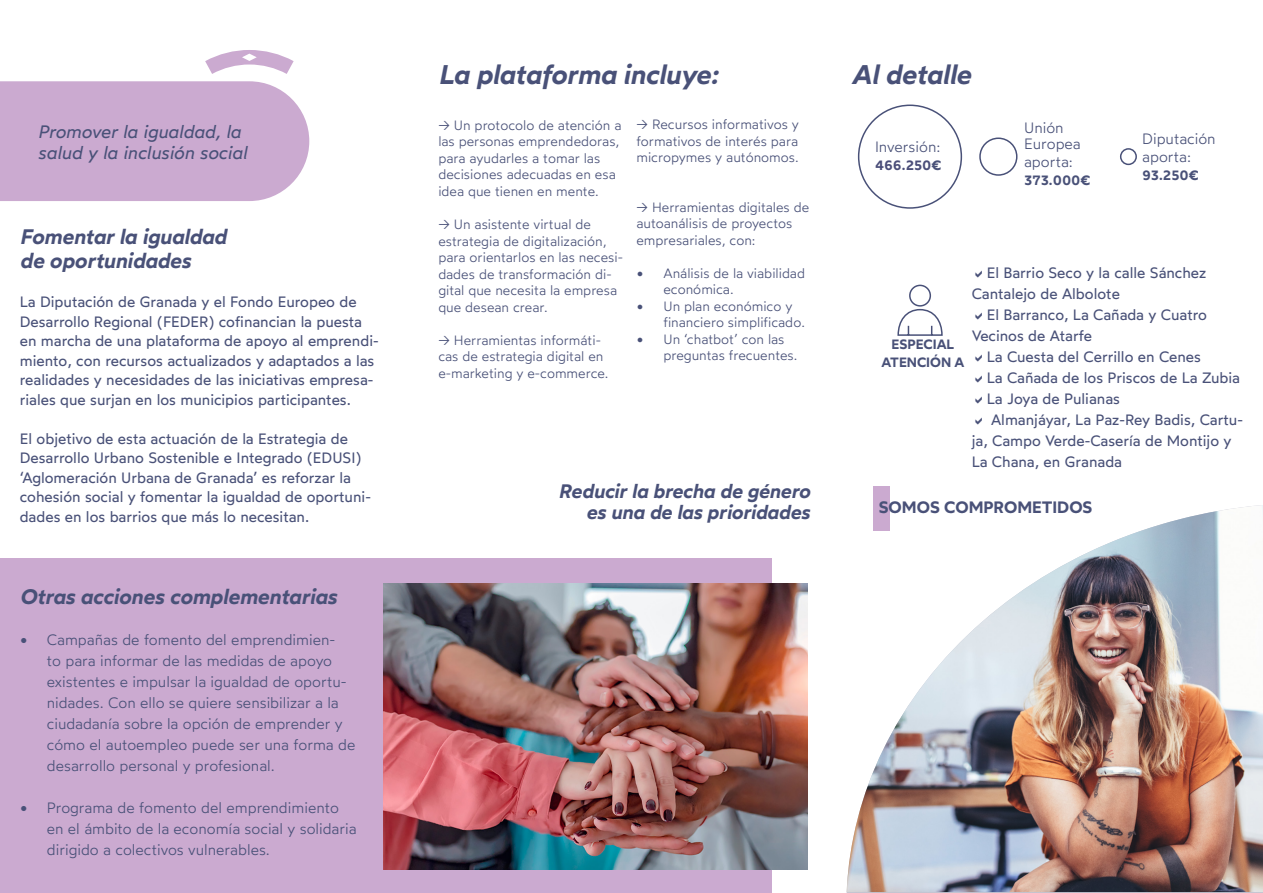
<style>
.page{position:relative;width:1263px;height:893px;background:#fff}
.page>*{position:absolute;margin:0;border:0;box-sizing:border-box;transform-origin:0 0}
.t1{font:italic 600 27px "Wotfard";color:#495178}
.t2{font:italic 600 21px "Wotfard";color:#495178}
.t3{font:italic 600 19.5px "Wotfard";color:#495178}
.t4{font:italic 18px/21.6px "Wotfard";color:#495178}
.t5{font:600 16.5px "Wotfard";color:#495178}
.t6{font:15px/19.5px "Wotfard";color:#495178}
.t7{font:300 15px/21px "Wotfard";color:#495178}
.t8{font:300 13.5px/16.5px "Wotfard";color:#495178}
.t9{font:600 13.5px "Wotfard";color:#495178}
.t10{font:600 13.5px "Wotfard";color:#4b4e79}
.s1{color:#495178}
</style>
<div class="page">
<svg style="left:205px;top:50px;width:89px;height:24px"></svg>
<div style="left:0;top:81px;width:309px;height:120px;background:#cbaad0"></div>
<div style="left:0;top:558px;width:772px;height:335px;background:#cbaad0"></div>
<img style="left:384px;top:583px;width:424px;height:286px">
<img style="left:846px;top:505px;width:417px;height:387px">
<div style="left:858px;top:105px;width:104px;height:104px;border:2px solid #495178;border-radius:50%"></div>
<div style="left:979px;top:137px;width:38px;height:39px;border:2px solid #495178;border-radius:50%"></div>
<div style="left:1120px;top:148px;width:17px;height:17px;border:2px solid #495178;border-radius:50%"></div>
<div style="left:873px;top:486px;width:17px;height:45px;background:#cbaad0"></div>
<svg style="left:897px;top:284px;width:46px;height:52px"></svg>
<p class="t4" style="left:38px;top:120px;width:210px">Promover la igualdad, la salud y la inclusión social</p>
<p class="t2" style="left:20px;top:223px;width:208px">Fomentar la igualdad</p>
<p class="t2" style="left:20px;top:247px;width:173px">de oportunidades</p>
<p class="t6" style="left:20px;top:292px;width:360px">La Diputación de Granada y el Fondo Europeo de Desarrollo Regional (FEDER) cofinancian la puesta en marcha de una plataforma de apoyo al emprendi&shy;miento, con recursos actualizados y adaptados a las realidades y necesidades de las iniciativas empresa&shy;riales que surjan en los municipios participantes.</p>
<p class="t6" style="left:20px;top:428px;width:330px">El objetivo de esta actuación de la Estrategia de</p>
<p class="t6" style="left:20px;top:448px;width:343px">Desarrollo Urbano Sostenible e Integrado (EDUSI)</p>
<p class="t6" style="left:20px;top:467px;width:353px">‘Aglomeración Urbana de Granada’ es reforzar la cohesión social y fomentar la igualdad de oportuni&shy;dades en los barrios que más lo necesitan.</p>
<p class="t2" style="left:20px;top:584px;width:318px">Otras acciones complementarias</p>
<p class="t7" style="left:47px;top:629px;width:310px;text-indent:-27px">• Campañas de fomento del emprendimien-<br>to para informar de las medidas de apoyo existentes e impulsar la igualdad de oportu&shy;nidades. Con ello se quiere sensibilizar a la ciudadanía sobre la opción de emprender y cómo el autoempleo puede ser una forma de desarrollo personal y profesional.</p>
<p class="t7" style="left:47px;top:797px;width:311px;text-indent:-27px">• Programa de fomento del emprendimiento en el ámbito de la economía social y solidaria dirigido a colectivos vulnerables.</p>
<p class="t1" style="left:438px;top:57px;width:282px">La plataforma incluye:</p>
<p class="t1" style="left:851px;top:57px;width:121px">Al detalle</p>
<p class="t8" style="left:438px;top:117px;width:185px">→ Un protocolo de atención a las personas emprendedoras, para ayudarles a tomar las decisiones adecuadas en esa idea que tienen en mente.</p>
<p class="t8" style="left:438px;top:216px;width:186px">→ Un asistente virtual de estrategia de digitalización, para orientarlos en las necesi&shy;dades de transformación di&shy;gital que necesita la empresa que desean crear.</p>
<p class="t8" style="left:438px;top:331px;width:172px">→ Herramientas informáti&shy;cas de estrategia digital en e-marketing y e-commerce.</p>
<p class="t8" style="left:636px;top:116px;width:164px;text-align:justify">→ Recursos informativos y formativos de interés para micropymes y autónomos.</p>
<p class="t8" style="left:636px;top:199px;width:174px">→ Herramientas digitales de autoanálisis de proyectos empresariales, con:</p>
<p class="t8" style="left:663px;top:265px;width:143px;text-indent:-27px">• Análisis de la viabilidad económica.</p>
<p class="t8" style="left:663px;top:298px;width:143px;text-indent:-27px">• Un plan económico y financiero simplificado.</p>
<p class="t8" style="left:663px;top:331px;width:136px;text-indent:-27px">• Un ‘chatbot’ con las preguntas frecuentes.</p>
<p class="t7" style="left:875px;top:135px;width:67px">Inversión:</p>
<p class="t10" style="left:875px;top:156px;width:68px">466.250<span class="s1">€</span></p>
<p class="t7" style="left:1024px;top:117px;width:41px">Unión</p>
<p class="t7" style="left:1024px;top:133px;width:58px">Europea</p>
<p class="t7" style="left:1024px;top:151px;width:50px">aporta:</p>
<p class="t9" style="left:1024px;top:172px;width:68px">373.000€</p>
<p class="t7" style="left:1142px;top:127px;width:75px">Diputación</p>
<p class="t7" style="left:1142px;top:145px;width:50px">aporta:</p>
<p class="t9" style="left:1142px;top:166px;width:58px">93.250€</p>
<p class="t6" style="left:987px;top:263px;width:221px">El Barrio Seco y la calle Sánchez</p>
<p class="t6" style="left:972px;top:284px;width:150px">Cantalejo de Albolote</p>
<p class="t6" style="left:987px;top:305px;width:222px">El Barranco, La Cañada y Cuatro</p>
<p class="t6" style="left:972px;top:326px;width:122px">Vecinos de Atarfe</p>
<p class="t6" style="left:987px;top:347px;width:216px">La Cuesta del Cerrillo en Cenes</p>
<p class="t6" style="left:987px;top:368px;width:255px">La Cañada de los Priscos de La Zubia</p>
<p class="t6" style="left:987px;top:389px;width:135px">La Joya de Pulianas</p>
<p class="t6" style="left:972px;top:409px;width:273px;line-height:21px;text-indent:19px">Almanjáyar, La Paz-Rey Badis, Cartu&shy;ja, Campo Verde-Casería de Montijo y<br>La Chana, en Granada</p>
<p class="t9" style="left:891px;top:336px;width:64px">ESPECIAL</p>
<p class="t9" style="left:881px;top:354px;width:85px">ATENCIÓN A</p>
<p class="t3" style="left:559px;top:479px;width:253px">Reducir la brecha de género</p>
<p class="t3" style="left:586px;top:500px;width:225px">es una de las prioridades</p>
<p class="t5" style="left:879px;top:497px;width:215px">SOMOS COMPROMETIDOS</p>
</div>
